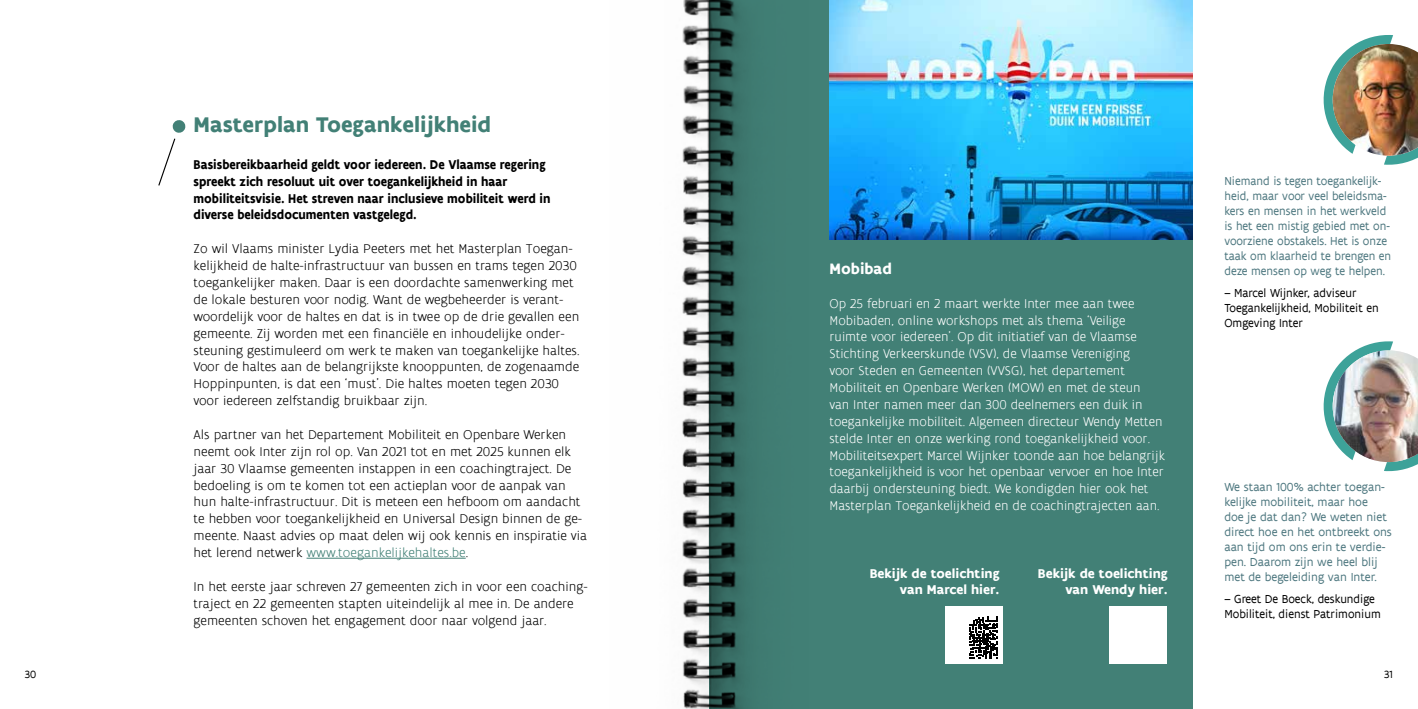
<style>
.page{position:relative;width:1418px;height:709px;background:#fff}
.page>*{position:absolute;margin:0;border:0;box-sizing:border-box;transform-origin:0 0}
.t1{font:700 22.88px "Flanders Art Sans";color:#428076}
.t2{font:700 16.25px "Flanders Art Sans";color:#fff}
.t3{font:300 13.75px/16.9px "Flanders Art Sans";color:#000}
.t4{font:300 13.75px/16.9px "Flanders Art Sans";color:#fff}
.t5{font:700 13.75px/16.9px "Flanders Art Sans";color:#000;scale:.91 1}
.t6{font:700 13.75px "Flanders Art Sans";color:#fff}
.t7{font:12.5px/15px "Flanders Art Sans";color:#4d777f}
.t8{font:12.5px/15px "Flanders Art Sans";color:#000}
.t9{font:11.25px "Flanders Art Sans";color:#000}
.s1{color:#428076}
</style>
<div class="page">
<div style="left:709px;top:0;width:483px;height:709px;background:#428076"></div>
<div style="left:945px;top:606px;width:58px;height:58px;background:#fff"></div>
<div style="left:1108px;top:606px;width:58px;height:58px;background:#fff"></div>
<hr style="left:306px;top:558px;width:160px;height:1px;background:#428076">
<svg style="left:158px;top:120px;width:28px;height:66px"></svg>
<img style="left:682px;top:0;width:68px;height:709px">
<img style="left:829px;top:0;width:363px;height:239px">
<svg style="left:969px;top:616px;width:28px;height:42px"></svg>
<svg style="left:1323px;top:35px;width:94px;height:130px"></svg>
<img style="left:1332px;top:44px;width:85px;height:112px">
<svg style="left:1323px;top:341px;width:94px;height:131px"></svg>
<img style="left:1332px;top:350px;width:85px;height:112px">
<p class="t1" style="left:193px;top:110px;width:299px">Masterplan Toegankelijkheid</p>
<p class="t5" style="left:193px;top:156px;width:394px">Basisbereikbaarheid geldt voor iedereen. De Vlaamse regering spreekt zich resoluut uit over toegankelijkheid in haar mobiliteitsvisie. Het streven naar inclusieve mobiliteit werd in diverse beleidsdocumenten vastgelegd.</p>
<p class="t3" style="left:193px;top:241px;width:385px">Zo wil Vlaams minister Lydia Peeters met het Masterplan Toegan&shy;kelijkheid de halte-infrastructuur van bussen en trams tegen 2030</p>
<p class="t3" style="left:193px;top:274px;width:387px">toegankelijker maken. Daar is een doordachte samenwerking met de lokale besturen voor nodig. Want de wegbeheerder is verant&shy;woordelijk voor de haltes en dat is in twee op de drie gevallen een gemeente. Zij worden met een financiële en inhoudelijke onder&shy;steuning gestimuleerd om werk te maken van toegankelijke haltes.<br>Voor de haltes aan de belangrijkste knooppunten, de zogenaamde</p>
<p class="t3" style="left:193px;top:376px;width:367px">Hoppinpunten, is dat een ‘must’. Die haltes moeten tegen 2030 voor iedereen zelfstandig bruikbaar zijn.</p>
<p class="t3" style="left:193px;top:426px;width:374px">Als partner van het Departement Mobiliteit en Openbare Werken</p>
<p class="t3" style="left:193px;top:443px;width:379px;text-align:justify">neemt ook Inter zijn rol op. Van 2021 tot en met 2025 kunnen elk jaar 30 Vlaamse gemeenten instappen in een coachingtraject. De bedoeling is om te komen tot een actieplan voor de aanpak van</p>
<p class="t3" style="left:193px;top:494px;width:388px">hun halte-infrastructuur. Dit is meteen een hefboom om aandacht</p>
<p class="t3" style="left:193px;top:511px;width:395px">te hebben voor toegankelijkheid en Universal Design binnen de ge&shy;meente. Naast advies op maat delen wij ook kennis en inspiratie via het lerend netwerk <span class="s1">www.toegankelijkehaltes.be</span>.</p>
<p class="t3" style="left:193px;top:578px;width:396px">In het eerste jaar schreven 27 gemeenten zich in voor een coaching&shy;traject en 22 gemeenten stapten uiteindelijk al mee in. De andere gemeenten schoven het engagement door naar volgend jaar.</p>
<p class="t2" style="left:829px;top:258px;width:64px">Mobibad</p>
<p class="t4" style="left:829px;top:295px;width:309px">Op 25 februari en 2 maart werkte Inter mee aan twee<br>Mobibaden, online workshops met als thema ‘Veilige ruimte voor iedereen’. Op dit initiatief van de Vlaamse</p>
<p class="t4" style="left:829px;top:346px;width:314px">Stichting Verkeerskunde (VSV), de Vlaamse Vereniging voor Steden en Gemeenten (VVSG), het departement Mobiliteit en Openbare Werken (MOW) en met de steun van Inter namen meer dan 300 deelnemers een duik in</p>
<p class="t4" style="left:829px;top:413px;width:334px">toegankelijke mobiliteit. Algemeen directeur Wendy Metten</p>
<p class="t4" style="left:829px;top:430px;width:337px">stelde Inter en onze werking rond toegankelijkheid voor.<br>Mobiliteitsexpert Marcel Wijnker toonde aan hoe belangrijk toegankelijkheid is voor het openbaar vervoer en hoe Inter daarbij ondersteuning biedt. We kondigden hier ook het Masterplan Toegankelijkheid en de coachingtrajecten aan.</p>
<p class="t6" style="left:869px;top:564px;width:131px">Bekijk de toelichting</p>
<p class="t6" style="left:1037px;top:564px;width:131px">Bekijk de toelichting</p>
<p class="t6" style="left:900px;top:581px;width:101px">van Marcel hier.</p>
<p class="t6" style="left:1065px;top:581px;width:104px">van Wendy hier.</p>
<p class="t7" style="left:1224px;top:173px;width:168px">Niemand is tegen toegankelijk&shy;heid, maar voor veel beleidsma&shy;kers en mensen in het werkveld is het een mistig gebied met on&shy;voorziene obstakels. Het is onze taak om klaarheid te brengen en deze mensen op weg te helpen.</p>
<p class="t8" style="left:1224px;top:285px;width:156px">– Marcel Wijnker, adviseur<br>Toegankelijkheid, Mobiliteit en<br>Omgeving Inter</p>
<p class="t7" style="left:1224px;top:480px;width:169px">We staan 100% achter toegan&shy;kelijke mobiliteit, maar hoe<br>doe je dat dan? We weten niet direct hoe en het ontbreekt ons aan tijd om ons erin te verdie&shy;pen. Daarom zijn we heel blij met de begeleiding van Inter.</p>
<p class="t8" style="left:1224px;top:592px;width:158px">– Greet De Boeck, deskundige<br>Mobiliteit, dienst Patrimonium</p>
<p class="t9" style="left:25px;top:668px;width:13px">30</p>
<p class="t9" style="left:1384px;top:668px;width:10px">31</p>
</div>
